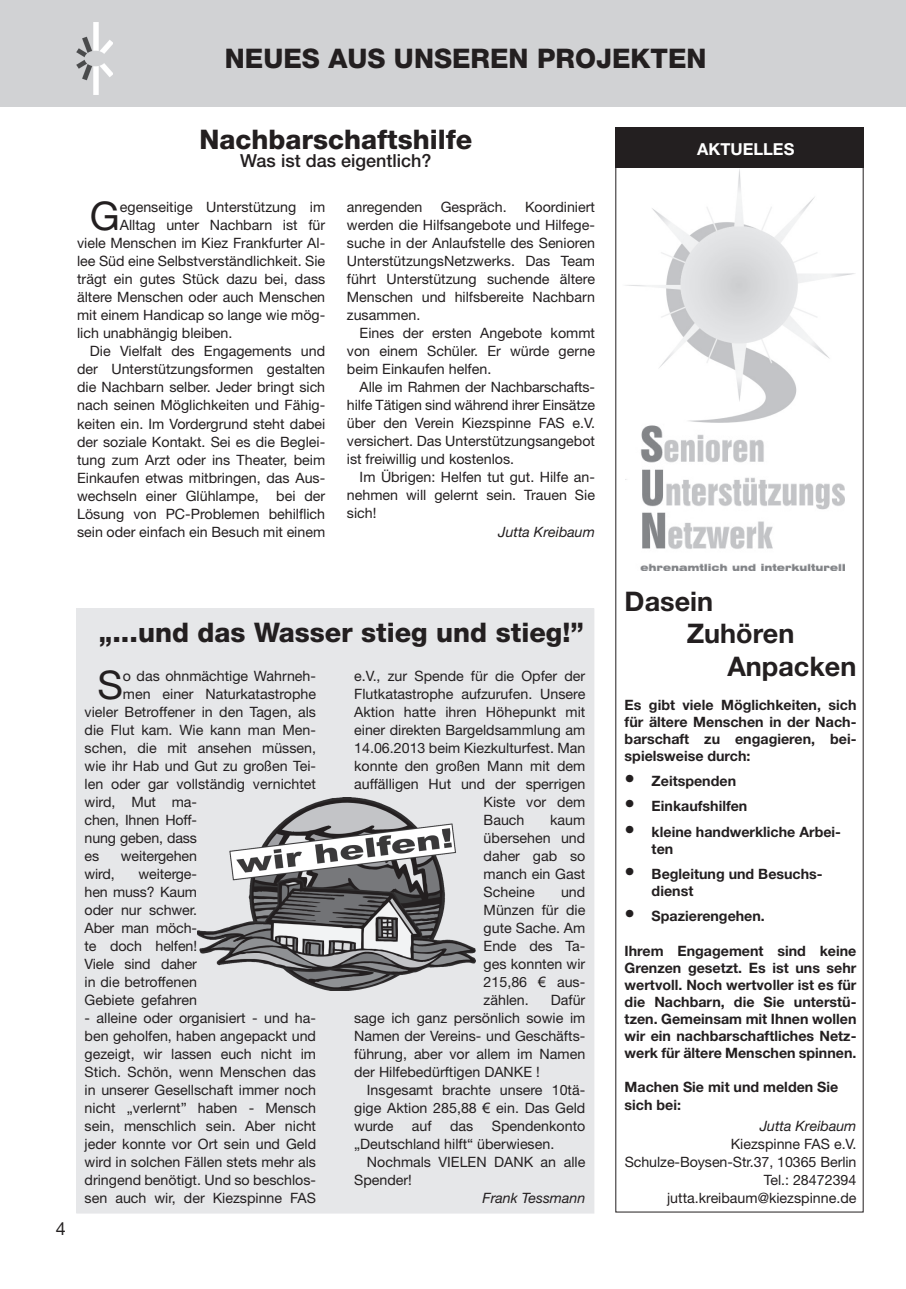
<style>
.page{position:relative;width:906px;height:1289px;background:#fff}
.page>*{position:absolute;margin:0;border:0;box-sizing:border-box;transform-origin:0 0}
.t1{font:39.45px "Helvetica Neue";color:#231f20}
.t2{font:800 27px "Helvetica Neue";color:#231f20}
.t3{font:700 27px "Helvetica Neue";color:#231f20}
.t4{font:500 18px "Helvetica Neue";color:#231f20}
.t5{font:18px "Helvetica Neue";color:#231f20}
.t6{font:700 16.5px "Helvetica Neue";color:#fff}
.t7{font:14.25px/18px "Helvetica Neue";color:#231f20;text-align:justify}
.t8{font:700 14.25px/17.1px "Helvetica Neue";color:#231f20}
.t9{font:italic 14.25px "Helvetica Neue";color:#231f20}
.s1{font-family:"Arial"}
.s2{font-size:21px}
</style>
<div class="page">
<div style="left:0;top:0;width:906px;height:106px;background:#d1d2d4"></div>
<img style="left:77px;top:22px;width:36px;height:73px">
<img style="left:626px;top:425px;width:218px;height:145px">
<div style="left:615px;top:128px;width:248px;height:40px;background:#231f20"></div>
<img style="left:625px;top:169px;width:230px;height:254px">
<div style="left:77px;top:609px;width:517px;height:603px;background:#e6e7e9"></div>
<img style="left:197px;top:797px;width:278px;height:193px">
<h2 class="t2" style="left:225px;top:42px;width:483px">NEUES AUS UNSEREN PROJEKTEN</h2>
<h2 class="t2" style="left:199px;top:123px;width:274px">Nachbarschaftshilfe</h2>
<p class="t4" style="left:240px;top:149px;width:193px">Was ist das eigentlich?</p>
<h1 class="t1" style="left:90px;top:193px;width:31px">G</h1>
<p class="t7" style="left:120px;top:198px;width:207px">egenseitige Unterstützung im</p>
<p class="t7" style="left:120px;top:216px;width:207px">Alltag unter Nachbarn ist für</p>
<p class="t7" style="left:77px;top:234px;width:250px">viele Menschen im Kiez Frankfurter Al-</p>
<p class="t7" style="left:77px;top:252px;width:250px">lee Süd eine Selbstverständlichkeit. Sie</p>
<p class="t7" style="left:77px;top:270px;width:250px">trägt ein gutes Stück dazu bei, dass</p>
<p class="t7" style="left:77px;top:288px;width:250px">ältere Menschen oder auch Menschen</p>
<p class="t7" style="left:77px;top:306px;width:250px">mit einem Handicap so lange wie mög-</p>
<p class="t7" style="left:77px;top:324px;width:157px">lich unabhängig bleiben.</p>
<p class="t7" style="left:90px;top:342px;width:237px">Die Vielfalt des Engagements und</p>
<p class="t7" style="left:77px;top:360px;width:250px">der Unterstützungsformen gestalten</p>
<p class="t7" style="left:77px;top:378px;width:250px">die Nachbarn selber. Jeder bringt sich</p>
<p class="t7" style="left:77px;top:396px;width:250px">nach seinen Möglichkeiten und Fähig-</p>
<p class="t7" style="left:77px;top:414px;width:250px">keiten ein. Im Vordergrund steht dabei</p>
<p class="t7" style="left:77px;top:432px;width:250px">der soziale Kontakt. Sei es die Beglei-</p>
<p class="t7" style="left:77px;top:450px;width:250px">tung zum Arzt oder ins Theater, beim</p>
<p class="t7" style="left:77px;top:468px;width:250px">Einkaufen etwas mitbringen, das Aus-</p>
<p class="t7" style="left:77px;top:486px;width:250px">wechseln einer Glühlampe, bei der</p>
<p class="t7" style="left:77px;top:504px;width:250px">Lösung von PC-Problemen behilflich</p>
<p class="t7" style="left:77px;top:522px;width:250px">sein oder einfach ein Besuch mit einem</p>
<p class="t7" style="left:347px;top:198px;width:77px">anregenden</p>
<p class="t7" style="left:441px;top:198px;width:67px">Gespräch.</p>
<p class="t7" style="left:347px;top:198px;width:250px;text-indent:178px">Koordiniert werden die Hilfsangebote und Hilfege&shy;suche in der Anlaufstelle des Senioren UnterstützungsNetzwerks. Das Team führt Unterstützung suchende ältere Menschen und hilfsbereite Nachbarn zusammen.</p>
<p class="t7" style="left:347px;top:324px;width:250px;text-indent:13px">Eines der ersten Angebote kommt von einem Schüler. Er würde gerne beim Einkaufen helfen.</p>
<p class="t7" style="left:347px;top:378px;width:250px;text-indent:13px">Alle im Rahmen der Nachbarschafts&shy;hilfe Tätigen sind während ihrer Einsätze über den Verein Kiezspinne FAS e.V. versichert. Das Unterstützungsangebot ist freiwillig und kostenlos.</p>
<p class="t7" style="left:347px;top:468px;width:250px;text-indent:13px">Im Übrigen: Helfen tut gut. Hilfe an&shy;nehmen will gelernt sein. Trauen Sie sich!</p>
<p class="t9" style="left:498px;top:523px;width:98px">Jutta Kreibaum</p>
<p class="t5" style="left:56px;top:1217px;width:12px">4</p>
<h2 class="t2" style="left:99px;top:616px;width:486px">„...und das Wasser stieg und stieg!”</h2>
<p class="t7" style="left:354px;top:666px;width:233px">e.V., zur Spende für die Opfer der</p>
<p class="t7" style="left:354px;top:684px;width:233px">Flutkatastrophe aufzurufen. Unsere</p>
<p class="t7" style="left:354px;top:702px;width:233px">Aktion hatte ihren Höhepunkt mit</p>
<p class="t7" style="left:354px;top:720px;width:233px">einer direkten Bargeldsammlung am</p>
<p class="t7" style="left:354px;top:738px;width:233px">14.06.2013 beim Kiezkulturfest. Man</p>
<p class="t7" style="left:354px;top:756px;width:233px">konnte den großen Mann mit dem</p>
<p class="t7" style="left:354px;top:774px;width:233px">auffälligen Hut und der sperrigen</p>
<p class="t7" style="left:483px;top:792px;width:103px">Kiste vor dem</p>
<p class="t7" style="left:483px;top:810px;width:42px">Bauch</p>
<h1 class="t1" style="left:97px;top:661px;width:27px">S</h1>
<p class="t7" style="left:123px;top:666px;width:195px">o das ohnmächtige Wahrneh-</p>
<p class="t7" style="left:123px;top:684px;width:195px">men einer Naturkatastrophe</p>
<p class="t7" style="left:85px;top:702px;width:233px">vieler Betroffener in den Tagen, als</p>
<p class="t7" style="left:85px;top:720px;width:233px">die Flut kam. Wie kann man Men-</p>
<p class="t7" style="left:85px;top:738px;width:233px">schen, die mit ansehen müssen,</p>
<p class="t7" style="left:85px;top:756px;width:233px">wie ihr Hab und Gut zu großen Tei-</p>
<p class="t7" style="left:85px;top:774px;width:233px">len oder gar vollständig vernichtet</p>
<p class="t7" style="left:85px;top:792px;width:114px">wird, Mut ma-</p>
<p class="t7" style="left:85px;top:810px;width:114px">chen, Ihnen Hoff-</p>
<p class="t7" style="left:85px;top:828px;width:114px">nung geben, dass</p>
<p class="t7" style="left:85px;top:846px;width:16px">es</p>
<p class="t7" style="left:121px;top:846px;width:78px">weitergehen</p>
<p class="t7" style="left:85px;top:864px;width:32px">wird,</p>
<p class="t7" style="left:483px;top:810px;width:103px;text-indent:67px">kaum übersehen und daher gab so manch ein Gast Scheine</p>
<p class="t7" style="left:85px;top:864px;width:114px;text-indent:54px">weiterge&shy;hen muss? Kaum oder nur schwer.<br>Aber man möch&shy;te doch helfen!<br>Viele sind daher in die betroffenen Gebiete gefahren</p>
<p class="t7" style="left:85px;top:1008px;width:233px">- alleine oder organisiert - und ha&shy;ben geholfen, haben angepackt und gezeigt, wir lassen euch nicht im Stich. Schön, wenn Menschen das in unserer Gesellschaft immer noch nicht „verlernt” haben - Mensch sein, menschlich sein. Aber nicht jeder konnte vor Ort sein und Geld wird in solchen Fällen stets mehr als dringend benötigt. Und so beschlos&shy;sen auch wir, der Kiezspinne FAS</p>
<p class="t7" style="left:483px;top:882px;width:103px;text-indent:77px">und Münzen für die gute Sache. Am Ende des Ta&shy;ges konnten wir 215,86 <span class="s1">€</span> aus&shy;zählen.</p>
<p class="t7" style="left:354px;top:990px;width:233px;text-indent:196px">Dafür sage ich ganz persönlich sowie im Namen der Vereins- und Geschäfts&shy;führung, aber vor allem im Namen der Hilfebedürftigen DANKE !</p>
<p class="t7" style="left:354px;top:1080px;width:233px;text-indent:13px">Insgesamt brachte unsere 10tä&shy;gige Aktion 285,88 <span class="s1">€</span> ein. Das Geld wurde</p>
<p class="t7" style="left:354px;top:1116px;width:233px;text-indent:138px">Spendenkonto „Deutschland hilft“ überwiesen.</p>
<p class="t7" style="left:354px;top:1152px;width:233px;text-indent:13px">Nochmals VIELEN DANK an alle<br>Spender!</p>
<p class="t9" style="left:482px;top:1189px;width:104px">Frank Tessmann</p>
<p class="t7" style="left:412px;top:1116px;width:21px">auf</p>
<p class="t7" style="left:450px;top:1116px;width:25px">das</p>
<p class="t6" style="left:697px;top:139px;width:99px">AKTUELLES</p>
<h2 class="t3" style="left:624px;top:584px;width:90px">Dasein</h2>
<h2 class="t3" style="left:687px;top:616px;width:109px">Zuhören</h2>
<h2 class="t3" style="left:727px;top:649px;width:131px">Anpacken</h2>
<p class="t8" style="left:624px;top:695px;width:233px;text-align:justify">Es gibt viele Möglichkeiten, sich für ältere Menschen in der Nach&shy;barschaft zu engagieren, bei&shy;spielsweise durch:</p>
<p class="t8" style="left:624px;top:772px;width:113px"><span class="s2">•</span> Zeitspenden</p>
<p class="t8" style="left:624px;top:797px;width:124px"><span class="s2">•</span> Einkaufshilfen</p>
<p class="t8" style="left:651px;top:822px;width:191px;text-indent:-27px"><span class="s2">•</span> kleine handwerkliche Arbei&shy;ten</p>
<p class="t8" style="left:651px;top:865px;width:173px;text-indent:-27px"><span class="s2">•</span> Begleitung und Besuchs&shy;dienst</p>
<p class="t8" style="left:624px;top:907px;width:142px"><span class="s2">•</span> Spazierengehen.</p>
<p class="t8" style="left:624px;top:941px;width:233px;text-align:justify">Ihrem Engagement sind keine Grenzen gesetzt. Es ist uns sehr wertvoll. Noch wertvoller ist es für die Nachbarn, die Sie unterstü&shy;tzen. Gemeinsam mit Ihnen wollen wir ein nachbarschaftliches Netz&shy;werk für ältere Menschen spinnen.</p>
<p class="t8" style="left:624px;top:1078px;width:215px">Machen Sie mit und melden Sie sich bei:</p>
<p class="t9" style="left:759px;top:1117px;width:98px">Jutta Kreibaum</p>
<p class="t7" style="left:624px;top:1134px;width:233px;text-align:right">Kiezspinne FAS e.V.<br>Schulze-Boysen-Str.37, 10365 Berlin<br>Tel.: 28472394 jutta.kreibaum@kiezspinne.de</p>
</div>
